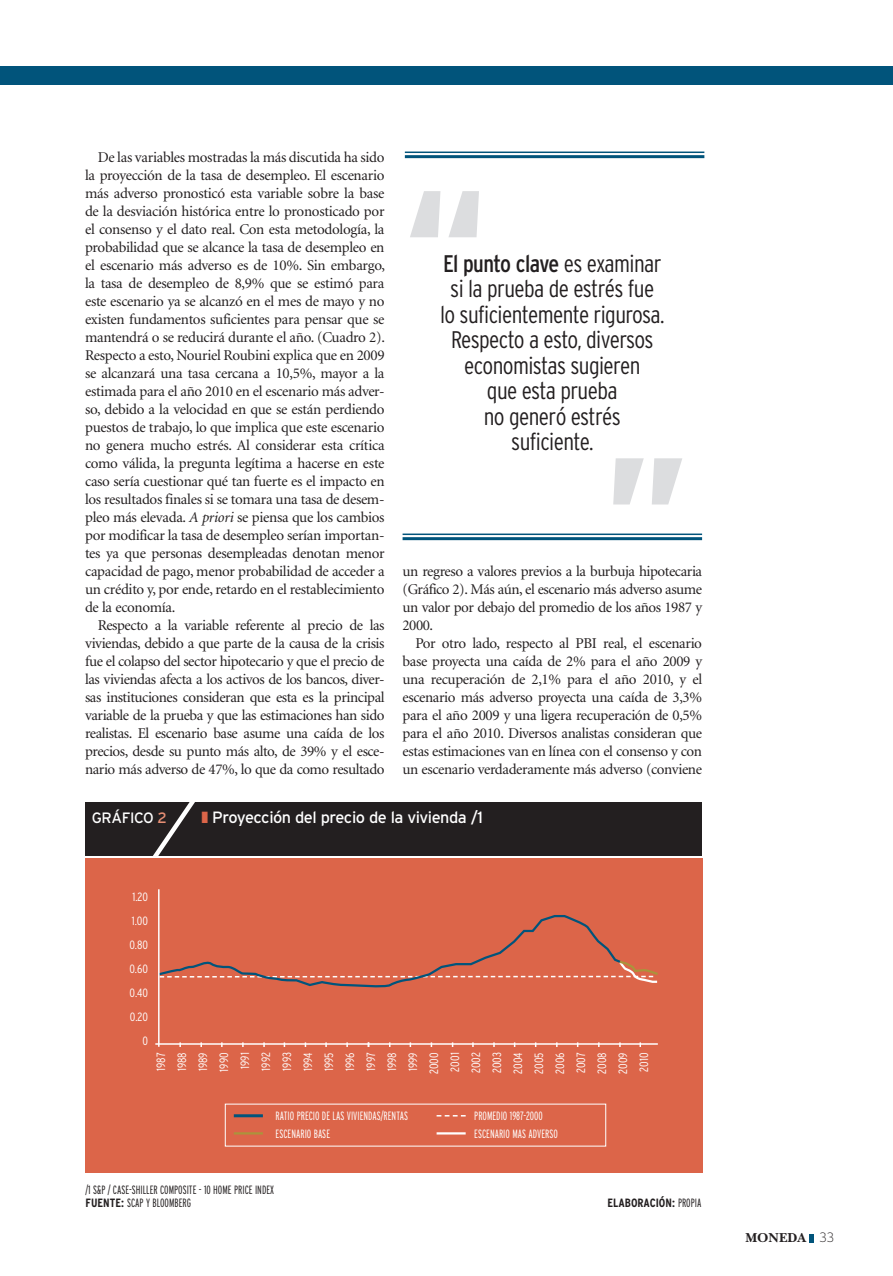
<style>
.page{position:relative;width:893px;height:1276px;background:#fff}
.page>*{position:absolute;margin:0;border:0;box-sizing:border-box;transform-origin:0 0}
.t1{font:900 condensed 166.2px "Interstate";color:#dcdddf}
.t2{font:300 condensed 24px/25.5px "Interstate";letter-spacing:-.025em;color:#231f20;text-align:center}
.t3{font:condensed 24px "Interstate";letter-spacing:-.025em;color:#231f20}
.t4{font:16.35px "Interstate";letter-spacing:-.03em;color:#fff}
.TXTOK{font:15px/18px "Minion";letter-spacing:-.03em;color:#231f20;text-align:justify}
.t5{font:15px "Interstate";letter-spacing:-.03em;color:#fff}
.t6{font:13.5px "New Baskerville Bold SC";color:#231f20}
.t7{font:300 condensed 12px "Interstate";color:#fff}
.t8{font:300 extra-condensed 12px "Interstate";color:#fff}
.t9{font:300 extra-condensed 12px "Interstate";color:#231f20}
.t10{font:700 condensed 12px "Interstate";color:#231f20}
.s1{font-style:italic}
.s2{color:#e68e74}
.s3{color:#dc6549}
.s4{font-weight:300}
.s5{font-weight:700;font-stretch:condensed}
.s6{font-weight:300;font-stretch:extra-condensed}
.s7{font-family:"Interstate";font-weight:200}
</style>
<div class="page">
<svg style="left:809px;top:1234px;width:4px;height:8px"></svg>
<div style="left:0;top:67px;width:893px;height:18px;background:#01547b"></div>
<div style="left:86px;top:802px;width:616px;height:53px;background:#231f20"></div>
<svg style="left:145px;top:802px;width:56px;height:54px"></svg>
<div style="left:85px;top:858px;width:617px;height:314px;background:#dc6549"></div>
<hr style="left:403px;top:537px;width:299px;height:3px;background:#01547b">
<hr style="left:403px;top:533px;width:299px;height:2px;background:#01547b">
<hr style="left:405px;top:155px;width:299px;height:3px;background:#01547b">
<hr style="left:405px;top:151px;width:299px;height:2px;background:#01547b">
<hr style="left:155px;top:1043px;width:503px;height:1px;background:#fff">
<svg style="left:160px;top:915px;width:498px;height:73px"></svg>
<hr style="left:158px;top:889px;width:2px;height:157px;background:#fff">
<hr style="left:234px;top:1114px;width:29px;height:3px;background:#01547b">
<hr style="left:234px;top:1132px;width:29px;height:2px;background:#ab933c">
<svg style="left:437px;top:1115px;width:29px;height:1px"></svg>
<hr style="left:437px;top:1132px;width:29px;height:2px;background:#fff">
<p class="TXTOK" style="left:85px;top:149px;width:301px;text-indent:13px">De las variables mostradas la más discutida ha sido la proyección de la tasa de desempleo. El escenario más adverso pronosticó esta variable sobre la base de la desviación histórica entre lo pronosticado por el consenso y el dato real. Con esta metodología, la probabilidad que se alcance la tasa de desempleo en el escenario más adverso es de 10%. Sin embargo, la tasa de desempleo de 8,9% que se estimó para este escenario ya se alcanzó en el mes de mayo y no existen fundamentos suficientes para pensar que se mantendrá o se reducirá durante el año. (Cuadro 2).<br>Respecto a esto, Nouriel Roubini explica que en 2009 se alcanzará una tasa cercana a 10,5%, mayor a la estimada para el año 2010 en el escenario más adver&shy;so, debido a la velocidad en que se están perdiendo puestos de trabajo, lo que implica que este escenario no genera mucho estrés. Al considerar esta crítica como válida, la pregunta legítima a hacerse en este caso sería cuestionar qué tan fuerte es el impacto en los resultados finales si se tomara una tasa de desem&shy;pleo más elevada. <span class="s1">A priori</span> se piensa que los cambios por modificar la tasa de desempleo serían importan&shy;tes ya que personas desempleadas denotan menor capacidad de pago, menor probabilidad de acceder a un crédito y, por ende, retardo en el restablecimiento de la economía.</p>
<p class="TXTOK" style="left:85px;top:617px;width:301px;text-indent:13px">Respecto a la variable referente al precio de las viviendas, debido a que parte de la causa de la crisis fue el colapso del sector hipotecario y que el precio de las viviendas afecta a los activos de los bancos, diver&shy;sas instituciones consideran que esta es la principal variable de la prueba y que las estimaciones han sido realistas. El escenario base asume una caída de los precios, desde su punto más alto, de 39% y el esce&shy;nario más adverso de 47%, lo que da como resultado</p>
<p class="t5" style="left:92px;top:809px;width:76px">gráfico <span class="s2">2</span></p>
<p class="t4" style="left:202px;top:808px;width:283px"><span class="s3">❚</span> Proyección del precio de la vivienda /1</p>
<p class="t1" style="left:404px;top:157px;width:85px">“</p>
<p class="t3" style="left:443px;top:250px;width:220px">El punto clave <span class="s4">es examinar</span></p>
<p class="t2" style="left:450px;top:276px;width:206px">si la prueba de estrés fue</p>
<p class="t2" style="left:440px;top:301px;width:226px">lo suficientemente rigurosa.<br>Respecto a esto, diversos</p>
<p class="t2" style="left:464px;top:352px;width:178px">economistas sugieren</p>
<p class="t2" style="left:487px;top:378px;width:132px">que esta prueba</p>
<p class="t2" style="left:484px;top:403px;width:139px">no generó estrés</p>
<p class="t2" style="left:511px;top:429px;width:84px">suficiente.</p>
<p class="t1" style="left:688px;top:539px;width:85px;rotate:-180deg">“</p>
<p class="TXTOK" style="left:403px;top:563px;width:301px">un regreso a valores previos a la burbuja hipotecaria (Gráfico 2). Más aún, el escenario más adverso asume un valor por debajo del promedio de los años 1987 y 2000.</p>
<p class="TXTOK" style="left:403px;top:635px;width:301px;text-indent:13px">Por otro lado, respecto al PBI real, el escenario base proyecta una caída de 2% para el año 2009 y una recuperación de 2,1% para el año 2010, y el escenario más adverso proyecta una caída de 3,3% para el año 2009 y una ligera recuperación de 0,5% para el año 2010. Diversos analistas consideran que estas estimaciones van en línea con el consenso y con un escenario verdaderamente más adverso (conviene</p>
<p class="t7" style="left:132px;top:889px;width:17px">1.20</p>
<p class="t7" style="left:132px;top:913px;width:18px">1.00</p>
<p class="t7" style="left:129px;top:937px;width:20px">0.80</p>
<p class="t7" style="left:130px;top:961px;width:20px">0.60</p>
<p class="t7" style="left:130px;top:985px;width:20px">0.40</p>
<p class="t7" style="left:130px;top:1009px;width:20px">0.20</p>
<p class="t7" style="left:142px;top:1033px;width:7px">0</p>
<p class="t7" style="left:154px;top:1070px;width:20px;rotate:-90deg">1987</p>
<p class="t7" style="left:175px;top:1071px;width:20px;rotate:-90deg">1988</p>
<p class="t7" style="left:196px;top:1071px;width:20px;rotate:-90deg">1989</p>
<p class="t7" style="left:217px;top:1071px;width:21px;rotate:-90deg">1990</p>
<p class="t7" style="left:238px;top:1069px;width:18px;rotate:-90deg">1991</p>
<p class="t7" style="left:259px;top:1070px;width:20px;rotate:-90deg">1992</p>
<p class="t7" style="left:280px;top:1070px;width:20px;rotate:-90deg">1993</p>
<p class="t7" style="left:301px;top:1071px;width:20px;rotate:-90deg">1994</p>
<p class="t7" style="left:322px;top:1071px;width:20px;rotate:-90deg">1995</p>
<p class="t7" style="left:343px;top:1071px;width:20px;rotate:-90deg">1996</p>
<p class="t7" style="left:364px;top:1070px;width:20px;rotate:-90deg">1997</p>
<p class="t7" style="left:385px;top:1071px;width:20px;rotate:-90deg">1998</p>
<p class="t7" style="left:406px;top:1071px;width:20px;rotate:-90deg">1999</p>
<p class="t7" style="left:427px;top:1074px;width:23px;rotate:-90deg">2000</p>
<p class="t7" style="left:448px;top:1071px;width:21px;rotate:-90deg">2001</p>
<p class="t7" style="left:469px;top:1073px;width:22px;rotate:-90deg">2002</p>
<p class="t7" style="left:490px;top:1073px;width:22px;rotate:-90deg">2003</p>
<p class="t7" style="left:511px;top:1073px;width:23px;rotate:-90deg">2004</p>
<p class="t7" style="left:532px;top:1073px;width:23px;rotate:-90deg">2005</p>
<p class="t7" style="left:553px;top:1073px;width:23px;rotate:-90deg">2006</p>
<p class="t7" style="left:574px;top:1073px;width:22px;rotate:-90deg">2007</p>
<p class="t7" style="left:595px;top:1074px;width:23px;rotate:-90deg">2008</p>
<p class="t7" style="left:616px;top:1073px;width:23px;rotate:-90deg">2009</p>
<p class="t7" style="left:637px;top:1071px;width:21px;rotate:-90deg">2010</p>
<p class="t8" style="left:276px;top:1109px;width:134px">RATIO PRECIO DE LAS VIVIENDAS/RENTAS</p>
<p class="t8" style="left:276px;top:1127px;width:56px">ESCENARIO BASE</p>
<p class="t8" style="left:474px;top:1109px;width:70px">PROMEDIO 1987-2000</p>
<p class="t8" style="left:474px;top:1127px;width:85px">ESCENARIO MAS ADVERSO</p>
<p class="t9" style="left:86px;top:1182px;width:190px">/1 S&amp;P / CASE-SHILLER COMPOSITE - 10 HOME PRICE INDEX</p>
<p class="t9" style="left:86px;top:1196px;width:107px"><span class="s5">fuente:</span> SCAP Y BLOOMBERG</p>
<p class="t10" style="left:607px;top:1196px;width:95px">elaboraciÓN: <span class="s6">PROPIA</span></p>
<p class="t6" style="left:745px;top:1230px;width:82px">MONEDA <span class="s7">33</span></p>
</div>
